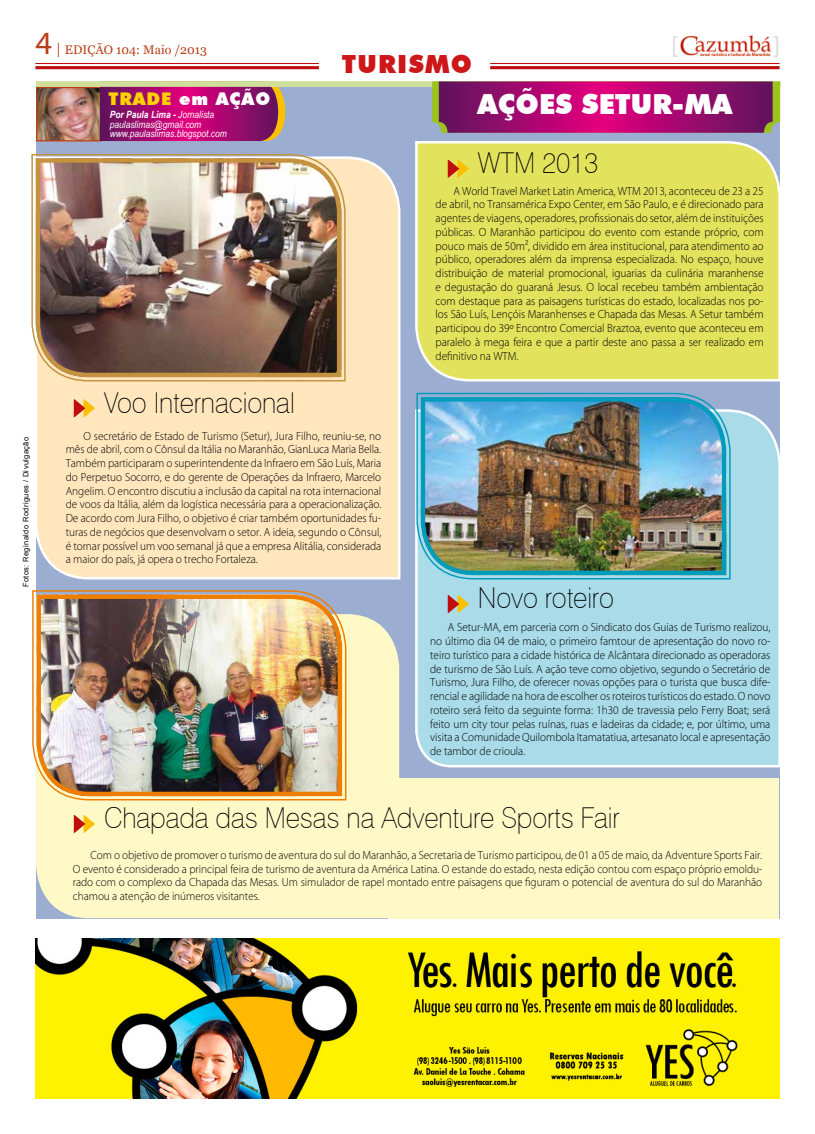
<style>
.page{position:relative;width:815px;height:1134px;background:#fff}
.page>*{position:absolute;margin:0;border:0;box-sizing:border-box;transform-origin:0 0}
.t1{font:100 28.75px "Swiss 721 BT";letter-spacing:-.005em;color:#000;scale:.95 1}
.t2{font:900 27.62px "Futura BT";color:#fff}
.t3{font:900 25px "Futura BT";letter-spacing:.05em;color:#cd1719}
.t4{font:900 17.5px "Futura BT";letter-spacing:.05em;color:#fff}
.t5{font:12.5px "Georgia";color:#b93f18}
.t6{font:300 11.88px/13.8px "Myriad Pro";letter-spacing:-.005em;color:#000;text-align:justify;scale:.95 1}
.t7{font:italic 10px/9.2px "Arial Narrow";color:#fff}
.t8{font:7.5px "Arial";letter-spacing:.05em;color:#000}
.s1{font-family:"Myriad";font-size:32.5px}
.s2{font-size:15px}
.s3{color:#ffd200}
.s4{font-weight:700}
</style>
<div class="page">
<img style="left:673px;top:35px;width:105px;height:22px">
<div style="left:36px;top:82px;width:744px;height:837px;background:#9cadd2"></div>
<div style="left:415px;top:141px;width:365px;height:241px;background:#e3e25d"></div>
<div style="left:36px;top:156px;width:365px;height:424px;background:#ffe6bd"></div>
<svg style="left:31px;top:153px;width:315px;height:229px"></svg>
<img style="left:34px;top:156px;width:309px;height:223px">
<img style="left:38px;top:89px;width:62px;height:50px">
<div style="left:36px;top:87px;width:66px;height:54px;border:1px solid #c23d0f"></div>
<svg style="left:100px;top:86px;width:185px;height:55px"></svg>
<div style="left:36px;top:614px;width:363px;height:304px;background:#fff9c7"></div>
<div style="left:415px;top:409px;width:365px;height:359px;background:#a9dbe9"></div>
<svg style="left:74px;top:399px;width:21px;height:18px"></svg>
<svg style="left:448px;top:160px;width:21px;height:18px"></svg>
<svg style="left:448px;top:595px;width:21px;height:18px"></svg>
<svg style="left:416px;top:392px;width:315px;height:188px"></svg>
<img style="left:419px;top:395px;width:309px;height:182px">
<div style="left:389px;top:778px;width:390px;height:140px;background:#fff9c7"></div>
<svg style="left:74px;top:815px;width:21px;height:18px"></svg>
<svg style="left:32px;top:590px;width:315px;height:211px"></svg>
<img style="left:34px;top:592px;width:310px;height:206px">
<hr style="left:490px;top:63px;width:290px;height:1px;background:#c00d0e">
<hr style="left:490px;top:66px;width:290px;height:3px;background:#c00d0e">
<hr style="left:35px;top:63px;width:284px;height:1px;background:#c00d0e">
<hr style="left:35px;top:66px;width:284px;height:3px;background:#c00d0e">
<img style="left:35px;top:938px;width:745px;height:160px">
<div style="left:36px;top:81px;width:744px;height:5px;background:#d0e09b"></div>
<svg style="left:432px;top:81px;width:348px;height:52px"></svg>
<p class="t5" style="left:35px;top:42px;width:173px"><span class="s1">4</span> <span class="s2">|</span> EDIÇÃO 104: Maio /2013</p>
<h3 class="t4" style="left:108px;top:89px;width:163px"><span class="s3">TRADE</span> em AÇÃO</h3>
<p class="t7" style="left:110px;top:110px;width:119px"><span class="s4">Por Paula Lima -</span> Jornalista paulaslimas@gmail.com www.paulaslimas.blogspot.com</p>
<h1 class="t1" style="left:104px;top:385px;width:202px">Voo Internacional</h1>
<h3 class="t3" style="left:342px;top:49px;width:132px">TURISMO</h3>
<h2 class="t2" style="left:478px;top:87px;width:256px">AÇÕES SETUR-MA</h2>
<h1 class="t1" style="left:478px;top:145px;width:128px">WTM 2013</h1>
<p class="t6" style="left:436px;top:184px;width:347px;text-indent:18px">A World Travel Market Latin America, WTM 2013, aconteceu de 23 a 25 de abril, no Transamérica Expo Center, em São Paulo, e é direcionado para agentes de viagens, operadores, profissionais do setor, além de instituições públicas. O Maranhão participou do evento com estande próprio, com pouco mais de 50m², dividido em área institucional, para atendimento ao público, operadores além da imprensa especializada. No espaço, houve distribuição de material promocional, iguarias da culinária maranhense e degustação do guaraná Jesus. O local recebeu também ambientação com destaque para as paisagens turísticas do estado, localizadas nos po&shy;los São Luís, Lençóis Maranhenses e Chapada das Mesas. A Setur também participou do 39º Encontro Comercial Braztoa, evento que aconteceu em paralelo à mega feira e que a partir deste ano passa a ser realizado em definitivo na WTM.</p>
<p class="t8" style="left:21px;top:587px;width:152px;rotate:-90deg">Fotos: Reginaldo Rodrigues / Divulgação</p>
<p class="t6" style="left:66px;top:429px;width:334px;text-indent:18px">O secretário de Estado de Turismo (Setur), Jura Filho, reuniu-se, no mês de abril, com o Cônsul da Itália no Maranhão, GianLuca Maria Bella.<br>Também participaram o superintendente da Infraero em São Luís, Maria do Perpetuo Socorro, e do gerente de Operações da Infraero, Marcelo Angelim. O encontro discutiu a inclusão da capital na rota internacional de voos da Itália, além da logística necessária para a operacionalização.<br>De acordo com Jura Filho, o objetivo é criar também oportunidades fu&shy;turas de negócios que desenvolvam o setor. A ideia, segundo o Cônsul, é tornar possível um voo semanal já que a empresa Alitália, considerada a maior do país, já opera o trecho Fortaleza.</p>
<h1 class="t1" style="left:478px;top:581px;width:145px">Novo roteiro</h1>
<p class="t6" style="left:430px;top:620px;width:360px;text-indent:18px">A Setur-MA, em parceria com o Sindicato dos Guias de Turismo realizou, no último dia 04 de maio, o primeiro famtour de apresentação do novo ro&shy;teiro turístico para a cidade histórica de Alcântara direcionado as operadoras de turismo de São Luís. A ação teve como objetivo, segundo o Secretário de Turismo, Jura Filho, de oferecer novas opções para o turista que busca dife&shy;rencial e agilidade na hora de escolher os roteiros turísticos do estado. O novo roteiro será feito da seguinte forma: 1h30 de travessia pelo Ferry Boat; será feito um city tour pelas ruínas, ruas e ladeiras da cidade; e, por último, uma visita a Comunidade Quilombola Itamatatiua, artesanato local e apresentação de tambor de crioula.</p>
<h1 class="t1" style="left:104px;top:800px;width:544px">Chapada das Mesas na Adventure Sports Fair</h1>
<p class="t6" style="left:73px;top:848px;width:727px;text-indent:18px">Com o objetivo de promover o turismo de aventura do sul do Maranhão, a Secretaria de Turismo participou, de 01 a 05 de maio, da Adventure Sports Fair.<br>O evento é considerado a principal feira de turismo de aventura da América Latina. O estande do estado, nesta edição contou com espaço próprio emoldu&shy;rado com o complexo da Chapada das Mesas. Um simulador de rapel montado entre paisagens que figuram o potencial de aventura do sul do Maranhão chamou a atenção de inúmeros visitantes.</p>
</div>
